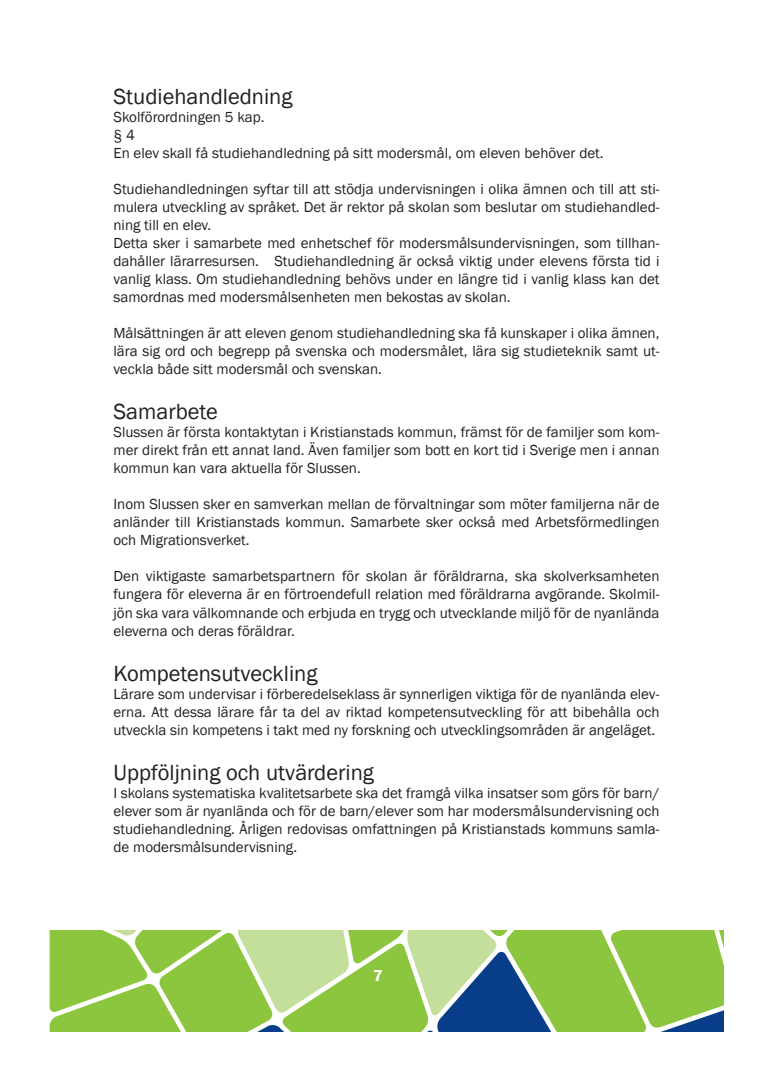
<style>
.page{position:relative;width:773px;height:1081px;background:#fff}
.page>*{position:absolute;margin:0;border:0;box-sizing:border-box;transform-origin:0 0}
.t1{font:22.5px "Franklin Gothic";color:#231f20}
.t2{font:600 16.25px "Franklin Gothic";color:#fff}
.t3{font:15px/18px "Franklin Gothic";color:#231f20;text-align:justify}
</style>
<div class="page">
<svg style="left:50px;top:930px;width:673px;height:101px"></svg>
<h1 class="t1" style="left:113px;top:84px;width:180px">Studiehandledning</h1>
<p class="t3" style="left:113px;top:108px;width:491px;text-align:left">Skolförordningen 5 kap.<br>§ 4<br>En elev skall få studiehandledning på sitt modersmål, om eleven behöver det.</p>
<p class="t3" style="left:113px;top:180px;width:547px;text-align:left">Studiehandledningen syftar till att stödja undervisningen i olika ämnen och till att sti&shy;mulera utveckling av språket. Det är rektor på skolan som beslutar om studiehandled&shy;ning till en elev.<br>Detta sker i samarbete med enhetschef för modersmålsundervisningen, som tillhan&shy;dahåller lärarresursen. Studiehandledning är också viktig under elevens första tid i vanlig klass. Om studiehandledning behövs under en längre tid i vanlig klass kan det samordnas med modersmålsenheten men bekostas av skolan.</p>
<p class="t3" style="left:113px;top:324px;width:547px">Målsättningen är att eleven genom studiehandledning ska få kunskaper i olika ämnen, lära sig ord och begrepp på svenska och modersmålet, lära sig studieteknik samt ut&shy;veckla både sitt modersmål och svenskan.</p>
<h1 class="t1" style="left:113px;top:399px;width:106px">Samarbete</h1>
<p class="t3" style="left:113px;top:423px;width:547px">Slussen är första kontaktytan i Kristianstads kommun, främst för de familjer som kom&shy;mer direkt från ett annat land. Även familjer som bott en kort tid i Sverige men i annan kommun kan vara aktuella för Slussen.</p>
<p class="t3" style="left:113px;top:495px;width:547px">Inom Slussen sker en samverkan mellan de förvaltningar som möter familjerna när de anländer till Kristianstads kommun. Samarbete sker också med Arbetsförmedlingen och Migrationsverket.</p>
<p class="t3" style="left:113px;top:567px;width:547px">Den viktigaste samarbetspartnern för skolan är föräldrarna, ska skolverksamheten fungera för eleverna är en förtroendefull relation med föräldrarna avgörande. Skolmil&shy;jön ska vara välkomnande och erbjuda en trygg och utvecklande miljö för de nyanlända eleverna och deras föräldrar.</p>
<h1 class="t1" style="left:113px;top:660px;width:205px">Kompetensutveckling</h1>
<p class="t3" style="left:113px;top:684px;width:547px">Lärare som undervisar i förberedelseklass är synnerligen viktiga för de nyanlända elev&shy;erna. Att dessa lärare får ta del av riktad kompetensutveckling för att bibehålla och utveckla sin kompetens i takt med ny forskning och utvecklingsområden är angeläget.</p>
<h1 class="t1" style="left:113px;top:759px;width:262px">Uppföljning och utvärdering</h1>
<p class="t3" style="left:113px;top:783px;width:547px">I skolans systematiska kvalitetsarbete ska det framgå vilka insatser som görs för barn/ elever som är nyanlända och för de barn/elever som har modersmålsundervisning och studiehandledning. Årligen redovisas omfattningen på Kristianstads kommuns samla&shy;de modersmålsundervisning.</p>
<p class="t2" style="left:373px;top:966px;width:11px">7</p>
</div>
